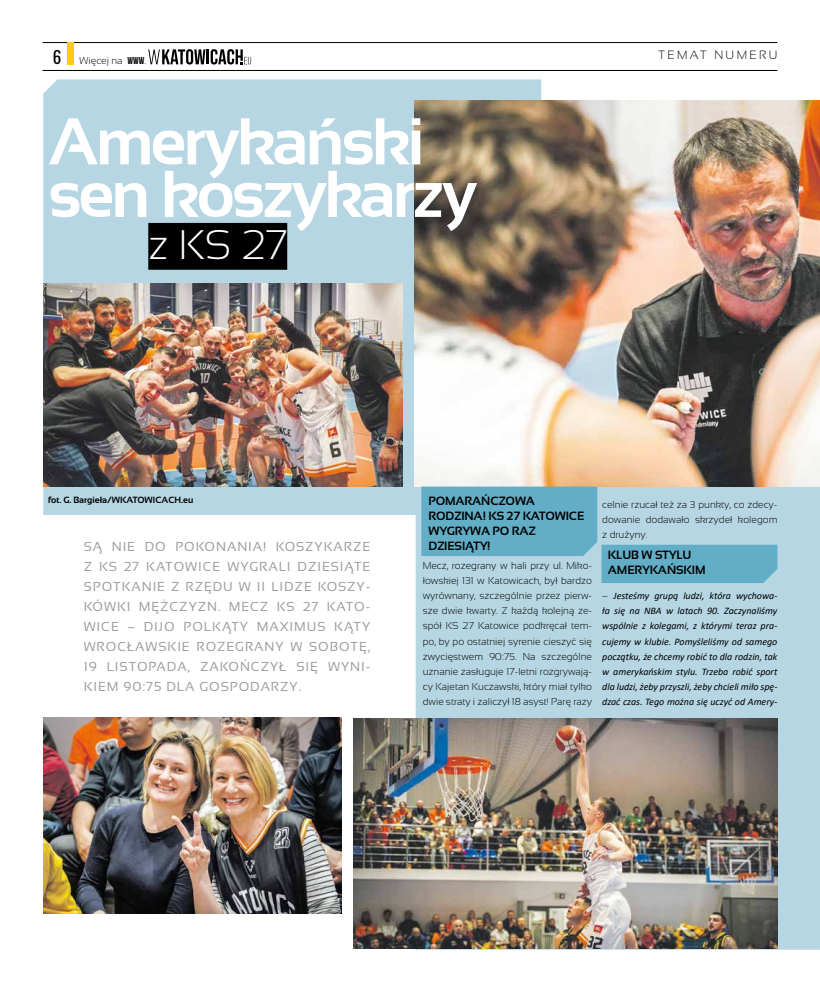
<style>
.page{position:relative;width:820px;height:993px;background:#fff}
.page>*{position:absolute;margin:0;border:0;box-sizing:border-box;transform-origin:0 0}
.t1{font:700 66px/52.5px "Sansation";letter-spacing:-.05em;color:#fff}
.t2{font:300 41.2px "Sansation";color:#fff}
.t3{font:13px/20px "Sansation";letter-spacing:.07em;color:#9c9e9f;text-align:justify}
.t4{font:700 12px/15px "Sansation";letter-spacing:-.01em;color:#000}
.t5{font:300 12px "Sansation";color:#000}
.t6{font:300 10px/15.2px "Sansation";color:#000;text-align:justify}
.t7{font:italic 10px/15.2px "Calibri";color:#000;text-align:justify}
.t8{font:700 9px "Sansation";color:#000}
.s1{font-family:"Oswald";font-weight:400;font-size:17px}
.s2{font-family:"Bebas Neue";font-weight:400}
.s3{font-family:"Sansation";font-weight:300;font-style:normal}
</style>
<div class="page">
<hr style="left:43px;top:42px;width:734px;height:1px;background:#000">
<svg style="left:148px;top:49px;width:103px;height:15px"></svg>
<hr style="left:43px;top:70px;width:734px;height:1px;background:#000">
<div style="left:67px;top:43px;width:6px;height:22px;background:#fecc0b"></div>
<div style="left:43px;top:79px;width:498px;height:435px;background:#b6d6e3"></div>
<div style="left:415px;top:486px;width:404px;height:463px;background:#b6d6e3"></div>
<img style="left:414px;top:101px;width:405px;height:385px">
<img style="left:43px;top:717px;width:298px;height:196px">
<img style="left:43px;top:284px;width:360px;height:202px">
<img style="left:353px;top:718px;width:424px;height:230px">
<svg style="left:421px;top:486px;width:356px;height:97px;background:#89c0d3"></svg>
<div style="left:148px;top:223px;width:139px;height:47px;background:#000"></div>
<p class="t6" style="left:53px;top:53px;width:95px"><span class="s1">6</span> Więcej na <span class="s2">WWW</span>.</p>
<p class="t5" style="left:658px;top:48px;width:67px">Tem at numeru</p>
<h1 class="t1" style="left:48px;top:115px;width:430px">AMERYKAŃSKI<br>SEN KOSZYKARZY</h1>
<h2 class="t2" style="left:148px;top:222px;width:140px">z KS 27</h2>
<p class="t8" style="left:48px;top:494px;width:86px">FOT. G. BARGIEŁA/WKATOWICACH</p>
<p class="t8" style="left:181px;top:494px;width:14px">.EU</p>
<p class="t3" style="left:84px;top:536px;width:288px">SĄ NIE DO POKONANIA! KOSZYKARZE Z KS 27 KATOWICE WYGRALI DZIESIĄTE SPOTKANIE Z RZĘDU W II LIDZE KOSZY-KÓWKI M ĘŻCZYZN. MECZ KS 27 KATO-WICE – DIJO POLKĄTY MAXIM US KĄTY WROCŁAWSKIE ROZEGRANY W SOBOTĘ, 19 LISTOPADA, ZAKOŃCZYŁ SIĘ WYNI-KIEM 90:75 DLA GOSPODARZY.</p>
<p class="t4" style="left:428px;top:493px;width:157px">POMARAŃCZOWA<br>RODZINA! KS 27 KATOWICE<br>WYGRYWA PO RAZ<br>DZIESIĄTY!</p>
<p class="t6" style="left:422px;top:557px;width:171px">Mecz, rozegrany w hali przy ul. Miko&shy;łowskiej 131 w Katowicach, był bardzo wyrównany, szczególnie przez pierw&shy;sze dwie kwarty. Z każdą kolejną ze&shy;spół KS 27 Katowice podkręcał tem&shy;po, by po ostatniej syrenie cieszyć się zwycięstwem 90:75. Na szczególne uznanie zasługuje 17-letni rozgrywają&shy;cy Kajetan Kuczawski, który miał tylko dwie straty i zaliczył 18 asyst! Parę razy</p>
<p class="t6" style="left:602px;top:496px;width:177px">celnie rzucał też za 3 punkty, co zdecy&shy;dowanie dodawało skrzydeł kolegom z drużyny.</p>
<p class="t4" style="left:607px;top:547px;width:99px">KLUB W STYLU<br>AMERYKAŃSKIM</p>
<p class="t7" style="left:602px;top:587px;width:177px"><span class="s3">–</span> Jesteśmy grupą ludzi, która wychowa&shy;ła się na NBA w latach 90. Zaczynaliśmy wspólnie z kolegami, z którymi teraz pra&shy;cujemy w klubie. Pomyśleliśmy od samego początku, że chcemy robić to dla rodzin, tak w amerykańskim stylu. Trzeba robić sport dla ludzi, żeby przyszli, żeby chcieli miło spę&shy;dzać czas. Tego można się uczyć od Amery-</p>
</div>
